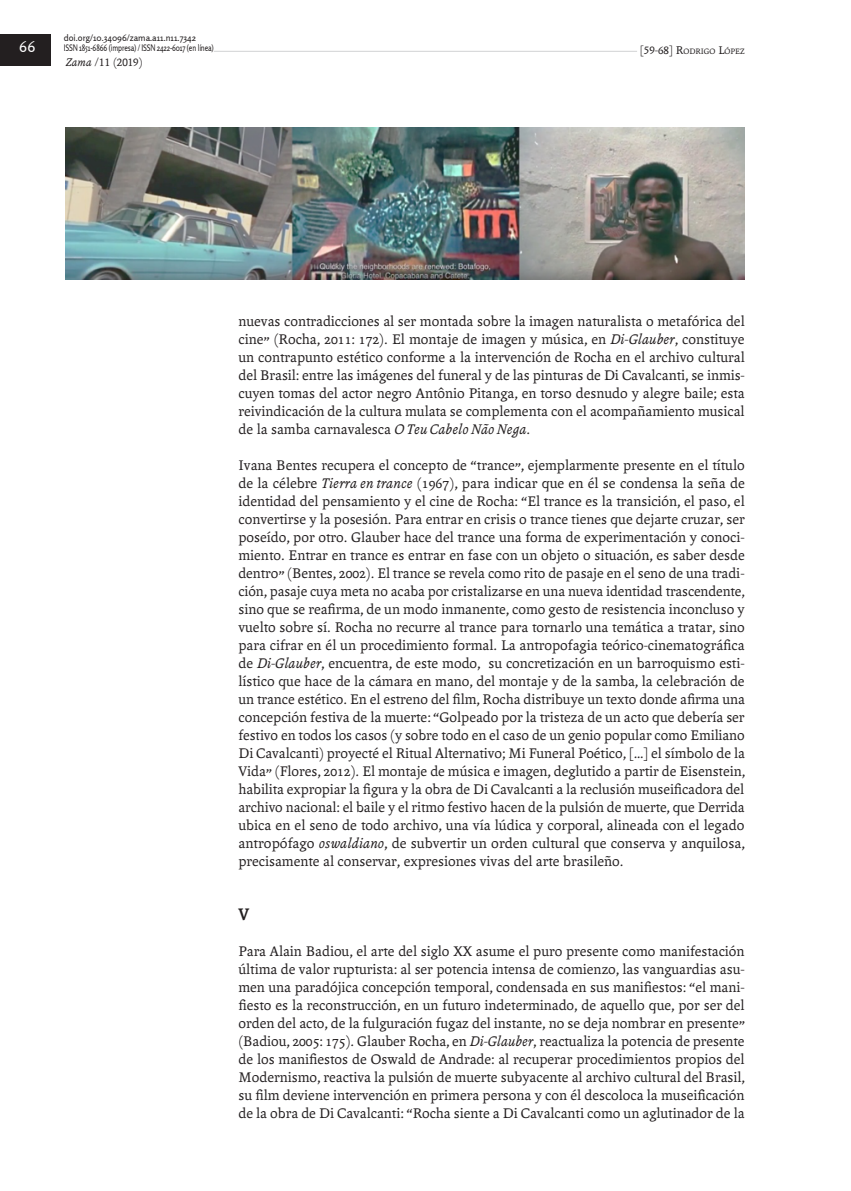
<style>
.page{position:relative;width:851px;height:1191px;background:#fff}
.page>*{position:absolute;margin:0;border:0;box-sizing:border-box;transform-origin:0 0}
.art-subtitulo{font:700 18px "Andralis ND Os F";color:#231f20}
.art-texto-principal{font:15px/18px "Andralis ND Os F";color:#231f20;text-align:justify}
.t1{font:15px "Rosario";color:#fff}
.t2{font:12px "Andralis NDSC";color:#231f20}
.t3{font:9px/10.8px "Rosario";letter-spacing:-.02em;color:#231f20}
.t4{font:8.4px "Andralis ND Os F";color:#231f20}
.s1{font-family:"Andralis ND Os F";font-style:italic}
.s2{font-family:"Andralis NDSC";font-size:12px}
.s3{font-size:12px}
.s4{font-style:italic}
</style>
<div class="page">
<hr style="left:127px;top:51px;width:605px;height:1px;background:#d1d2d4">
<div style="left:64px;top:41px;width:150px;height:15px;background:#fff"></div>
<div style="left:0;top:35px;width:50px;height:31px;background:#231f20"></div>
<div style="left:637px;top:44px;width:107px;height:15px;background:#fff"></div>
<img style="left:65px;top:128px;width:679px;height:151px">
<p class="t3" style="left:64px;top:32px;width:151px">doi.org/10.34096/zama.a11.n11.7342<br>ISSN 1851-6866 (impresa) / ISSN 2422-6017 (en línea)</p>
<p class="t2" style="left:66px;top:55px;width:78px"><span class="s1">Zama</span> /11 (2019)</p>
<p class="t1" style="left:19px;top:38px;width:18px">66</p>
<p class="t4" style="left:640px;top:47px;width:106px"><span class="s2">[59-68]</span> <span class="s3">R</span>ODRIGO <span class="s3">L</span>ÓPEZ</p>
<p class="art-texto-principal" style="left:238px;top:312px;width:507px">nuevas contradicciones al ser montada sobre la imagen naturalista o metafórica del cine” (Rocha, 2011: 172). El montaje de imagen y música, en <span class="s4">Di-Glauber</span>, constituye un contrapunto estético conforme a la intervención de Rocha en el archivo cultural del Brasil: entre las imágenes del funeral y de las pinturas de Di Cavalcanti, se inmis&shy;cuyen tomas del actor negro Antônio Pitanga, en torso desnudo y alegre baile; esta reivindicación de la cultura mulata se complementa con el acompañamiento musical de la samba carnavalesca <span class="s4">O Teu Cabelo Não Nega</span>.</p>
<p class="art-texto-principal" style="left:238px;top:456px;width:508px">Ivana Bentes recupera el concepto de “trance”, ejemplarmente presente en el título de la célebre <span class="s4">Tierra en trance</span> (1967), para indicar que en él se condensa la seña de identidad del pensamiento y el cine de Rocha: “El trance es la transición, el paso, el convertirse y la posesión. Para entrar en crisis o trance tienes que dejarte cruzar, ser poseído, por otro. Glauber hace del trance una forma de experimentación y conoci&shy;miento. Entrar en trance es entrar en fase con un objeto o situación, es saber desde dentro” (Bentes, 2002). El trance se revela como rito de pasaje en el seno de una tradi&shy;ción, pasaje cuya meta no acaba por cristalizarse en una nueva identidad trascendente, sino que se reafirma, de un modo inmanente, como gesto de resistencia inconcluso y vuelto sobre sí. Rocha no recurre al trance para tornarlo una temática a tratar, sino para cifrar en él un procedimiento formal. La antropofagia teórico-cinematográfica de <span class="s4">Di-Glauber</span>, encuentra, de este modo, su concretización en un barroquismo esti&shy;lístico que hace de la cámara en mano, del montaje y de la samba, la celebración de un trance estético. En el estreno del film, Rocha distribuye un texto donde afirma una concepción festiva de la muerte: “Golpeado por la tristeza de un acto que debería ser festivo en todos los casos (y sobre todo en el caso de un genio popular como Emiliano Di Cavalcanti) proyecté el Ritual Alternativo; Mi Funeral Poético, […] el símbolo de la Vida” (Flores, 2012). El montaje de música e imagen, deglutido a partir de Eisenstein, habilita expropiar la figura y la obra de Di Cavalcanti a la reclusión museificadora del archivo nacional: el baile y el ritmo festivo hacen de la pulsión de muerte, que Derrida ubica en el seno de todo archivo, una vía lúdica y corporal, alineada con el legado antropófago <span class="s4">oswaldiano</span>, de subvertir un orden cultural que conserva y anquilosa, precisamente al conservar, expresiones vivas del arte brasileño.</p>
<p class="art-subtitulo" style="left:238px;top:904px;width:12px">V</p>
<p class="art-texto-principal" style="left:238px;top:942px;width:507px">Para Alain Badiou, el arte del siglo XX asume el puro presente como manifestación última de valor rupturista: al ser potencia intensa de comienzo, las vanguardias asu&shy;men una paradójica concepción temporal, condensada en sus manifiestos: “el mani&shy;fiesto es la reconstrucción, en un futuro indeterminado, de aquello que, por ser del orden del acto, de la fulguración fugaz del instante, no se deja nombrar en presente” (Badiou, 2005: 175). Glauber Rocha, en <span class="s4">Di-Glauber</span>, reactualiza la potencia de presente de los manifiestos de Oswald de Andrade: al recuperar procedimientos propios del Modernismo, reactiva la pulsión de muerte subyacente al archivo cultural del Brasil, su film deviene intervención en primera persona y con él descoloca la museificación de la obra de Di Cavalcanti: “Rocha siente a Di Cavalcanti como un aglutinador de la</p>
</div>
